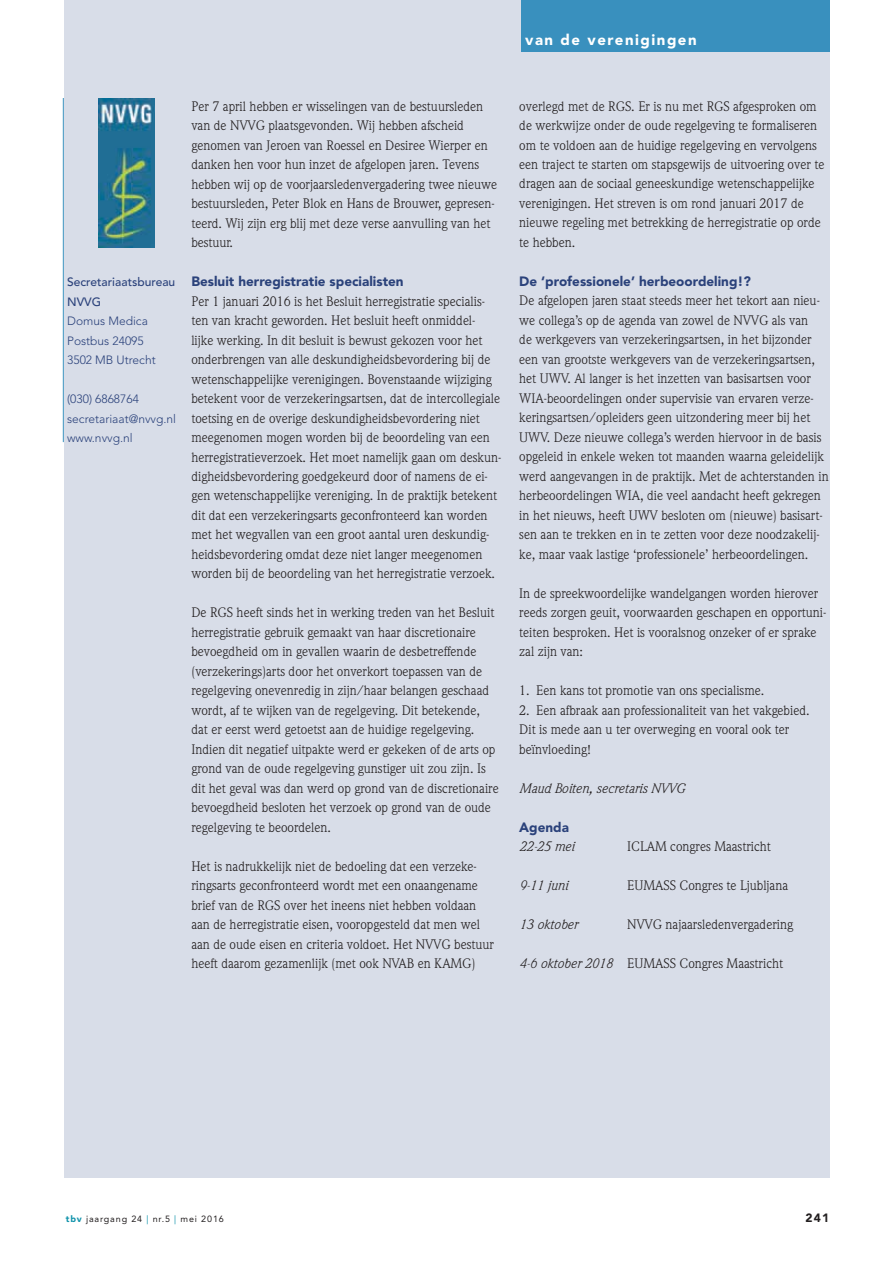
<style>
.page{position:relative;width:893px;height:1263px;background:#fff}
.page>*{position:absolute;margin:0;border:0;box-sizing:border-box;transform-origin:0 0}
.t1{font:900 15px "Avenir LT Std";letter-spacing:.1em;color:#fff}
.t2{font:13.5px/19.5px "Weidemann Std";color:#231f20}
.t3{font:900 13.5px "Avenir LT Std";color:#2b427b}
.t4{font:italic 13.5px "Weidemann Std";color:#231f20}
.t5{font:300 12px/19.5px "Avenir LT Std";color:#2b427b}
.t6{font:500 12px/19.5px "Avenir LT Std";color:#2b427b}
.t7{font:900 12px "Avenir LT Std";color:#231f20}
.t8{font:9px "Avenir LT Std";letter-spacing:.095em;color:#231f20}
.s1{font-style:italic}
.s2{font-weight:900;color:#1193ab}
.s3{color:#1193ab}
</style>
<div class="page">
<div style="left:64px;top:0;width:765px;height:1178px;background:#d8dde8"></div>
<div style="left:521px;top:0;width:308px;height:51px;background:#3990be"></div>
<img style="left:99px;top:98px;width:55px;height:149px">
<hr style="left:63px;top:98px;width:1px;height:344px;background:#3990be">
<p class="t1" style="left:525px;top:33px;width:173px">van de verenigingen</p>
<p class="t6" style="left:67px;top:272px;width:109px">Secretariaatsbureau<br>NVVG</p>
<p class="t5" style="left:67px;top:312px;width:90px">Domus Medica<br>Postbus 24095<br>3502 MB Utrecht</p>
<p class="t5" style="left:67px;top:390px;width:110px">(030) 6868764 secretariaat@nvvg.nl www.nvvg.nl</p>
<p class="t2" style="left:191px;top:97px;width:307px">Per 7 april hebben er wisselingen van de bestuursleden van de NVVG plaatsgevonden. Wij hebben afscheid genomen van Jeroen van Roessel en Desiree Wierper en danken hen voor hun inzet de afgelopen jaren. Tevens hebben wij op de voorjaarsledenvergadering twee nieuwe bestuursleden, Peter Blok en Hans de Brouwer, gepresen&shy;teerd. Wij zijn erg blij met deze verse aanvulling van het bestuur.</p>
<p class="t3" style="left:191px;top:276px;width:214px">Besluit herregistratie specialisten</p>
<p class="t2" style="left:191px;top:292px;width:311px">Per 1 januari 2016 is het Besluit herregistratie specialis&shy;ten van kracht geworden. Het besluit heeft onmiddel-<br>lijke werking. In dit besluit is bewust gekozen voor het onderbrengen van alle deskundigheidsbevordering bij de wetenschappelijke verenigingen. Bovenstaande wijziging betekent voor de verzekeringsartsen, dat de intercollegiale toetsing en de overige deskundigheidsbevordering niet meegenomen mogen worden bij de beoordeling van een herregistratieverzoek. Het moet namelijk gaan om deskun&shy;digheidsbevordering goedgekeurd door of namens de ei&shy;gen wetenschappelijke vereniging. In de praktijk betekent dit dat een verzekeringsarts geconfronteerd kan worden met het wegvallen van een groot aantal uren deskundig&shy;heidsbevordering omdat deze niet langer meegenomen worden bij de beoordeling van het herregistratie verzoek.</p>
<p class="t2" style="left:191px;top:604px;width:309px">De RGS heeft sinds het in werking treden van het Besluit herregistratie gebruik gemaakt van haar discretionaire bevoegdheid om in gevallen waarin de desbetreffende (verzekerings)arts door het onverkort toepassen van de regelgeving onevenredig in zijn/haar belangen geschaad wordt, af te wijken van de regelgeving. Dit betekende, dat er eerst werd getoetst aan de huidige regelgeving.<br>Indien dit negatief uitpakte werd er gekeken of de arts op grond van de oude regelgeving gunstiger uit zou zijn. Is dit het geval was dan werd op grond van de discretionaire bevoegdheid besloten het verzoek op grond van de oude regelgeving te beoordelen.</p>
<p class="t2" style="left:191px;top:857px;width:304px">Het is nadrukkelijk niet de bedoeling dat een verzeke&shy;ringsarts geconfronteerd wordt met een onaangename brief van de RGS over het ineens niet hebben voldaan aan de herregistratie eisen, vooropgesteld dat men wel aan de oude eisen en criteria voldoet. Het NVVG bestuur heeft daarom gezamenlijk (met ook NVAB en KAMG)</p>
<p class="t2" style="left:519px;top:97px;width:306px">overlegd met de RGS. Er is nu met RGS afgesproken om de werkwijze onder de oude regelgeving te formaliseren om te voldoen aan de huidige regelgeving en vervolgens een traject te starten om stapsgewijs de uitvoering over te dragen aan de sociaal geneeskundige wetenschappelijke verenigingen. Het streven is om rond januari 2017 de nieuwe regeling met betrekking de herregistratie op orde te hebben.</p>
<p class="t3" style="left:519px;top:275px;width:233px">De ‘professionele’ herbeoordeling!?</p>
<p class="t2" style="left:519px;top:292px;width:311px">De afgelopen jaren staat steeds meer het tekort aan nieu&shy;we collega’s op de agenda van zowel de NVVG als van<br>de werkgevers van verzekeringsartsen, in het bijzonder een van grootste werkgevers van de verzekeringsartsen, het UWV. Al langer is het inzetten van basisartsen voor WIA-beoordelingen onder supervisie van ervaren verze&shy;keringsartsen/opleiders geen uitzondering meer bij het UWV. Deze nieuwe collega’s werden hiervoor in de basis opgeleid in enkele weken tot maanden waarna geleidelijk werd aangevangen in de praktijk. Met de achterstanden in herbeoordelingen WIA, die veel aandacht heeft gekregen in het nieuws, heeft UWV besloten om (nieuwe) basisart&shy;sen aan te trekken en in te zetten voor deze noodzakelij&shy;ke, maar vaak lastige ‘professionele’ herbeoordelingen.</p>
<p class="t2" style="left:519px;top:584px;width:308px">In de spreekwoordelijke wandelgangen worden hierover reeds zorgen geuit, voorwaarden geschapen en opportuni&shy;teiten besproken. Het is vooralsnog onzeker of er sprake zal zijn van:</p>
<p class="t2" style="left:519px;top:682px;width:246px">1. Een kans tot promotie van ons specialisme.</p>
<p class="t2" style="left:519px;top:701px;width:292px">2. Een afbraak aan professionaliteit van het vakgebied.<br>Dit is mede aan u ter overweging en vooral ook ter beïnvloeding!</p>
<p class="t4" style="left:519px;top:780px;width:167px">Maud Boiten, secretaris NVVG</p>
<p class="t3" style="left:519px;top:821px;width:51px">Agenda</p>
<p class="t4" style="left:519px;top:838px;width:56px">22-25 mei</p>
<p class="t2" style="left:627px;top:838px;width:145px">ICLAM congres Maastricht</p>
<p class="t4" style="left:519px;top:877px;width:50px">9-11 juni</p>
<p class="t2" style="left:627px;top:877px;width:162px">EUMASS Congres te Ljubljana</p>
<p class="t4" style="left:519px;top:916px;width:60px">13 oktober</p>
<p class="t2" style="left:627px;top:916px;width:167px">NVVG najaarsledenvergadering</p>
<p class="t2" style="left:519px;top:955px;width:265px"><span class="s1">4-6 oktober 2018</span> EUMASS Congres Maastricht</p>
<p class="t8" style="left:66px;top:1213px;width:159px"><span class="s2">tbv</span> jaargang 24 <span class="s3">|</span> nr.5 <span class="s3">|</span> mei 2016</p>
<p class="t7" style="left:805px;top:1212px;width:25px">241</p>
</div>
